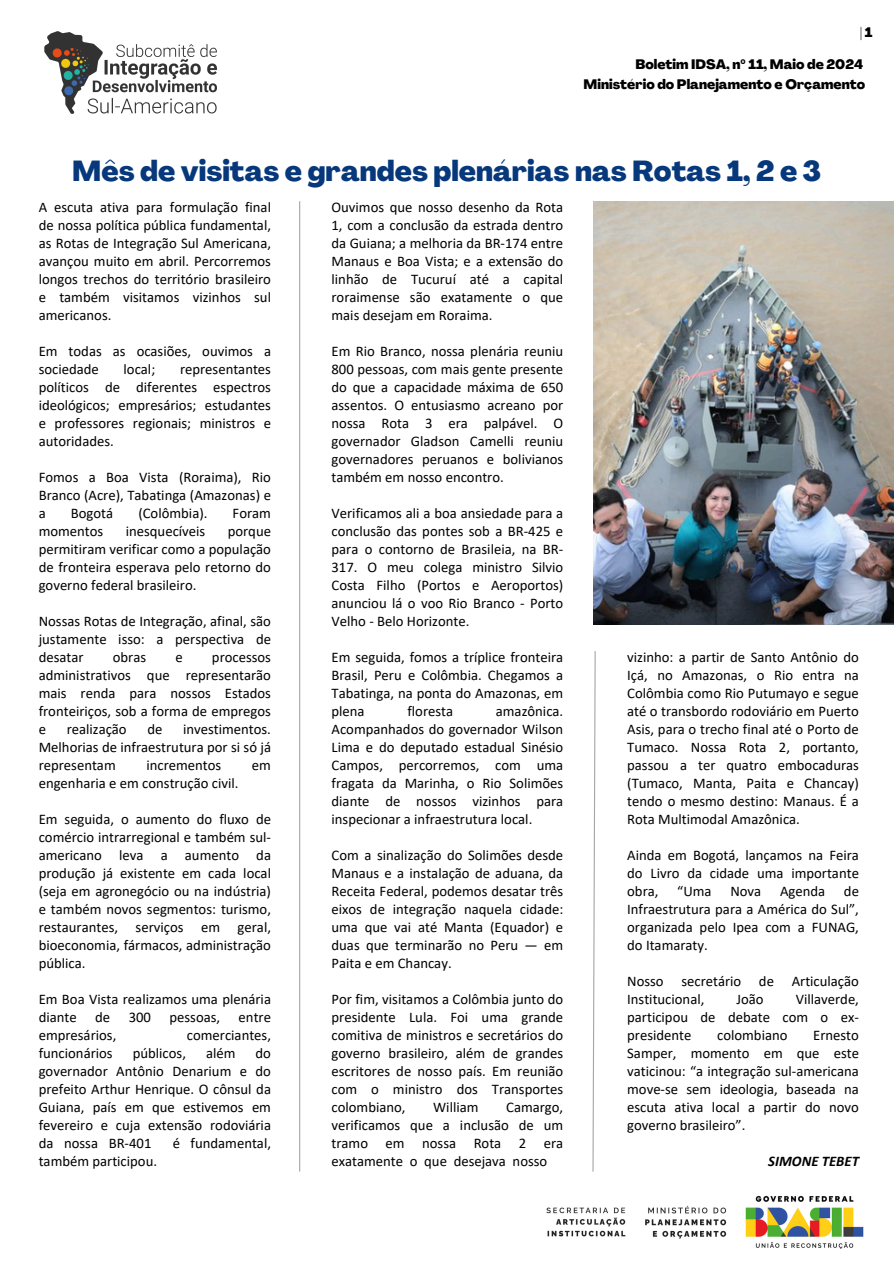
<style>
.page{position:relative;width:894px;height:1264px;background:#fff}
.page>*{position:absolute;margin:0;border:0;box-sizing:border-box;transform-origin:0 0}
.t1{font:800 28.5px "Agrandir";color:#06387b}
.t2{font:14.7px/18px "Calibri";color:#000;text-align:justify}
.t3{font:italic 700 14.7px "Calibri";color:#000}
.t4{font:800 13.5px "Agrandir";color:#000}
.s1{font-family:"Noto Sans";font-weight:700}
</style>
<div class="page">
<img style="left:44px;top:31px;width:173px;height:83px">
<img style="left:546px;top:1195px;width:318px;height:54px">
<hr style="left:299px;top:201px;width:1px;height:970px;background:#a6a6a6">
<svg style="left:592px;top:651px;width:4px;height:521px"></svg>
<img style="left:593px;top:201px;width:300px;height:423px">
<h3 class="t4" style="left:859px;top:27px;width:14px">|1</h3>
<h1 class="t4" style="left:635px;top:59px;width:229px">Boletim IDSA, n<span class="s1">º</span> 11, Maio de 2024</h1>
<p class="t4" style="left:583px;top:78px;width:283px">Ministério do Planejamento e Orçamento</p>
<p class="t1" style="left:72px;top:160px;width:750px">Mês de visitas e grandes plenárias nas Rotas 1, 2 e 3</p>
<p class="t2" style="left:39px;top:199px;width:234px">A escuta ativa para formulação final de nossa política pública fundamental, as Rotas de Integração Sul Americana, avançou muito em abril. Percorremos longos trechos do território brasileiro e também visitamos vizinhos sul americanos.</p>
<p class="t2" style="left:39px;top:343px;width:234px">Em todas as ocasiões, ouvimos a sociedade</p>
<p class="t2" style="left:124px;top:361px;width:33px">local;</p>
<p class="t2" style="left:39px;top:361px;width:234px;text-indent:141px">representantes políticos de diferentes espectros ideológicos; empresários; estudantes e professores regionais; ministros e autoridades.</p>
<p class="t2" style="left:39px;top:469px;width:234px">Fomos a Boa Vista (Roraima), Rio Branco (Acre), Tabatinga (Amazonas) e a</p>
<p class="t2" style="left:71px;top:505px;width:44px">Bogotá</p>
<p class="t2" style="left:138px;top:505px;width:71px">(Colômbia).</p>
<p class="t2" style="left:232px;top:505px;width:40px">Foram</p>
<p class="t2" style="left:39px;top:523px;width:66px">momentos</p>
<p class="t2" style="left:126px;top:523px;width:81px">inesquecíveis</p>
<p class="t2" style="left:39px;top:523px;width:234px;text-indent:189px">porque permitiram verificar como a população de fronteira esperava pelo retorno do governo federal brasileiro.</p>
<p class="t2" style="left:39px;top:613px;width:234px">Nossas Rotas de Integração, afinal, são justamente isso: a perspectiva de desatar</p>
<p class="t2" style="left:113px;top:649px;width:35px">obras</p>
<p class="t2" style="left:175px;top:649px;width:9px">e</p>
<p class="t2" style="left:39px;top:649px;width:234px;text-indent:173px">processos administrativos que representarão mais renda para nossos Estados fronteiriços, sob a forma de empregos e</p>
<p class="t2" style="left:67px;top:721px;width:61px">realização</p>
<p class="t2" style="left:147px;top:721px;width:17px">de</p>
<p class="t2" style="left:39px;top:721px;width:234px;text-indent:144px">investimentos.<br>Melhorias de infraestrutura por si só já representam</p>
<p class="t2" style="left:146px;top:757px;width:76px">incrementos</p>
<p class="t2" style="left:252px;top:757px;width:21px">em</p>
<p class="t2" style="left:39px;top:775px;width:201px">engenharia e em construção civil.</p>
<p class="t2" style="left:39px;top:811px;width:234px">Em seguida, o aumento do fluxo de comércio intrarregional e também sul&shy;americano leva a aumento da produção já existente em cada local (seja em agronegócio ou na indústria) e também novos segmentos: turismo, restaurantes, serviços em geral, bioeconomia, fármacos, administração pública.</p>
<p class="t2" style="left:39px;top:991px;width:234px">Em Boa Vista realizamos uma plenária diante</p>
<p class="t2" style="left:95px;top:1009px;width:17px">de</p>
<p class="t2" style="left:129px;top:1009px;width:24px">300</p>
<p class="t2" style="left:169px;top:1009px;width:52px">pessoas,</p>
<p class="t2" style="left:238px;top:1009px;width:34px">entre</p>
<p class="t2" style="left:39px;top:1027px;width:79px">empresários,</p>
<p class="t2" style="left:187px;top:1027px;width:86px">comerciantes,</p>
<p class="t2" style="left:39px;top:1045px;width:75px">funcionários</p>
<p class="t2" style="left:133px;top:1045px;width:55px">públicos,</p>
<p class="t2" style="left:206px;top:1045px;width:31px">além</p>
<p class="t2" style="left:39px;top:1045px;width:234px;text-indent:217px">do governador Antônio Denarium e do prefeito Arthur Henrique. O cônsul da Guiana, país em que estivemos em fevereiro e cuja extensão rodoviária da nossa BR-401</p>
<p class="t2" style="left:173px;top:1135px;width:100px">é fundamental,</p>
<p class="t2" style="left:39px;top:1153px;width:120px">também participou.</p>
<p class="t2" style="left:331px;top:199px;width:233px">Ouvimos que nosso desenho da Rota 1, com a conclusão da estrada dentro da Guiana; a melhoria da BR-174 entre Manaus e Boa Vista; e a extensão do linhão de Tucuruí até a capital roraimense são exatamente o que mais desejam em Roraima.</p>
<p class="t2" style="left:331px;top:343px;width:233px">Em Rio Branco, nossa plenária reuniu 800 pessoas, com mais gente presente do que a capacidade máxima de 650 assentos. O entusiasmo acreano por nossa Rota 3 era palpável. O governador Gladson Camelli reuniu governadores peruanos e bolivianos também em nosso encontro.</p>
<p class="t2" style="left:331px;top:505px;width:233px">Verificamos ali a boa ansiedade para a conclusão das pontes sob a BR-425 e para o contorno de Brasileia, na BR-317. O meu colega ministro Silvio Costa Filho (Portos e Aeroportos) anunciou lá o voo Rio Branco - Porto Velho - Belo Horizonte.</p>
<p class="t2" style="left:331px;top:649px;width:233px">Em seguida, fomos a tríplice fronteira Brasil, Peru e Colômbia. Chegamos a Tabatinga, na ponta do Amazonas, em plena</p>
<p class="t2" style="left:331px;top:703px;width:233px;text-indent:164px">amazônica.<br>Acompanhados do governador Wilson Lima e do deputado estadual Sinésio Campos, percorremos, com uma fragata da Marinha, o Rio Solimões diante de nossos vizinhos para inspecionar a infraestrutura local.</p>
<p class="t2" style="left:331px;top:847px;width:233px">Com a sinalização do Solimões desde Manaus e a instalação de aduana, da Receita Federal, podemos desatar três eixos de integração naquela cidade: uma que vai até Manta (Equador) e duas que terminarão no Peru — em Paita e em Chancay.</p>
<p class="t2" style="left:331px;top:991px;width:233px">Por fim, visitamos a Colômbia junto do presidente Lula. Foi uma grande comitiva de ministros e secretários do governo brasileiro, além de grandes escritores de nosso país. Em reunião com o ministro dos Transportes colombiano,</p>
<p class="t2" style="left:407px;top:703px;width:47px">floresta</p>
<p class="t2" style="left:433px;top:1099px;width:47px">William</p>
<p class="t2" style="left:331px;top:1099px;width:233px;text-indent:175px">Camargo, verificamos que a inclusão de um tramo em nossa Rota 2 era exatamente o que desejava nosso</p>
<p class="t2" style="left:627px;top:649px;width:233px">vizinho: a partir de Santo Antônio do Içá, no Amazonas, o Rio entra na Colômbia como Rio Putumayo e segue até o transbordo rodoviário em Puerto Asis, para o trecho final até o Porto de Tumaco. Nossa Rota 2, portanto, passou a ter quatro embocaduras (Tumaco, Manta, Paita e Chancay) tendo o mesmo destino: Manaus. É a Rota Multimodal Amazônica.</p>
<p class="t2" style="left:627px;top:847px;width:233px">Ainda em Bogotá, lançamos na Feira do Livro da cidade uma importante obra,</p>
<p class="t2" style="left:677px;top:883px;width:36px">“Uma</p>
<p class="t2" style="left:730px;top:883px;width:32px">Nova</p>
<p class="t2" style="left:779px;top:883px;width:47px">Agenda</p>
<p class="t2" style="left:627px;top:883px;width:233px;text-indent:217px">de Infraestrutura para a América do Sul”, organizada pelo Ipea com a FUNAG, do Itamaraty.</p>
<p class="t2" style="left:627px;top:973px;width:233px">Nosso secretário de Articulação<br>Institucional,</p>
<p class="t2" style="left:627px;top:991px;width:233px;text-indent:168px">Villaverde, participou de debate com o ex&shy;presidente</p>
<p class="t2" style="left:736px;top:991px;width:29px">João</p>
<p class="t2" style="left:717px;top:1027px;width:72px">colombiano</p>
<p class="t2" style="left:627px;top:1027px;width:233px;text-indent:186px">Ernesto Samper, momento em que este vaticinou: “a integração sul-americana move-se sem ideologia, baseada na escuta ativa local a partir do novo governo brasileiro”.</p>
<h2 class="t3" style="left:768px;top:1154px;width:92px">SIMONE TEBET</h2>
</div>
